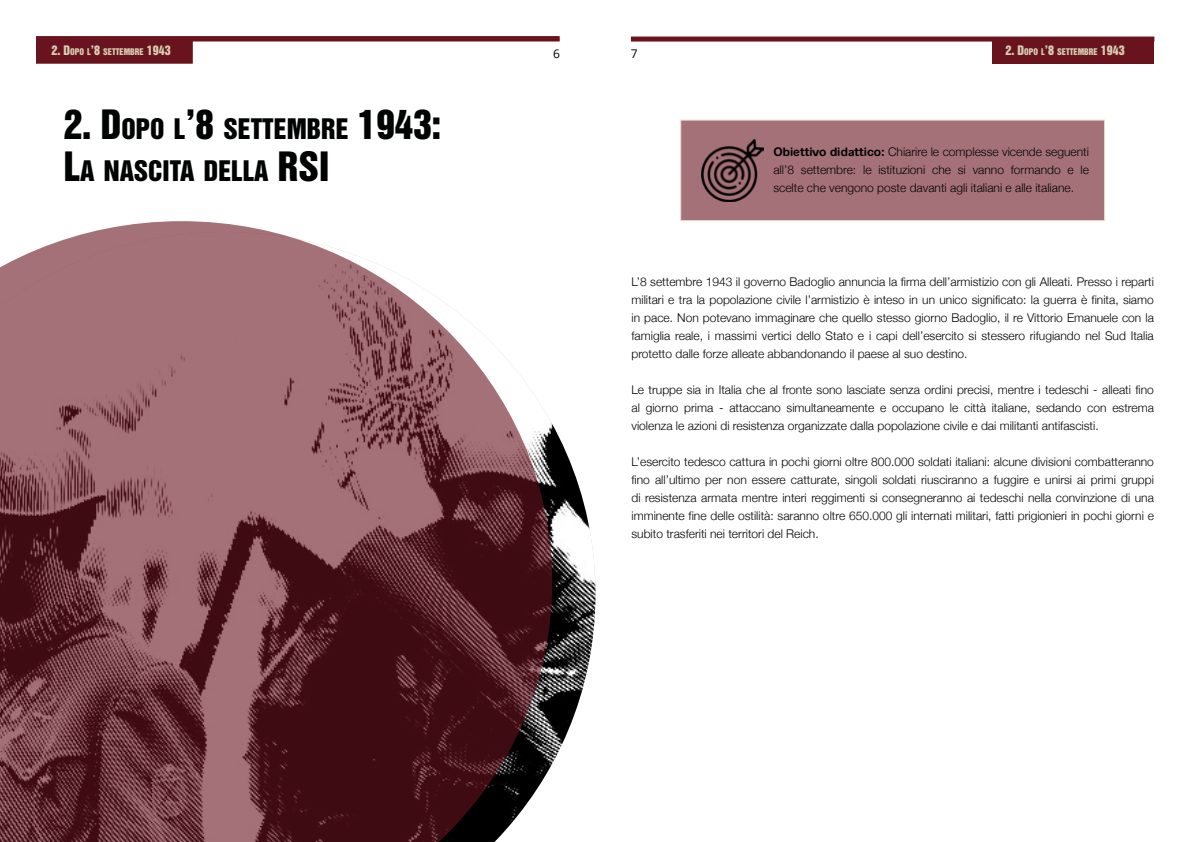
<style>
.page{position:relative;width:1191px;height:842px;background:#fff}
.page>*{position:absolute;margin:0;border:0;box-sizing:border-box;transform-origin:0 0}
.t1{font:25.9px "Helvetica Inserat LT Std";color:#010202}
.t2{font:300 12px/18px "Helvetica Neue";color:#010202;text-align:justify}
.t3{font:12px "Helvetica Inserat LT Std";color:#d7cdb2}
.t4{font:12px "Open Sans";color:#000}
.t5{font:8.4px "Helvetica Inserat LT Std";color:#d7cdb2}
.s1{font-size:12px}
.s2{font-size:37px}
.s3{font-weight:700}
</style>
<div class="page">
<img style="left:552px;top:424px;width:43px;height:340px">
<svg style="left:0;top:221px;width:552px;height:621px;background:#86585e"></svg>
<svg style="left:36px;top:41px;width:157px;height:23px"></svg>
<div style="left:36px;top:36px;width:523px;height:5px;background:#69131e"></div>
<div style="left:36px;top:38px;width:156px;height:25px;background:#69131e"></div>
<div style="left:631px;top:37px;width:523px;height:5px;background:#69131e"></div>
<div style="left:992px;top:38px;width:161px;height:26px;background:#69131e"></div>
<div style="left:680px;top:120px;width:425px;height:101px;background:#a57178;border:1px solid #d7cdb2"></div>
<img style="left:701px;top:139px;width:62px;height:62px">
<p class="t3" style="left:48px;top:43px;width:128px">1. IL TRIBUNALE SPECIALE</p>
<p class="t5" style="left:51px;top:46px;width:57px"><span class="s1">2. D</span>OPO L<span class="s1">’8</span> SETTE</p>
<p class="t5" style="left:124px;top:46px;width:49px">MBRE <span class="s1">1943</span></p>
<p class="t4" style="left:553px;top:45px;width:8px">6</p>
<p class="t4" style="left:631px;top:45px;width:8px">7</p>
<p class="t5" style="left:1005px;top:46px;width:57px"><span class="s1">2. D</span>OPO L<span class="s1">’8</span> SETTE</p>
<p class="t5" style="left:1077px;top:46px;width:49px">MBRE <span class="s1">1943</span></p>
<p class="t1" style="left:64px;top:113px;width:379px"><span class="s2">2. D</span>OPO L<span class="s2">’8</span> SETTEMBRE <span class="s2">1943:</span></p>
<p class="t1" style="left:64px;top:155px;width:97px"><span class="s2">L</span>A NASCITA</p>
<p class="t1" style="left:204px;top:155px;width:127px">DELLA <span class="s2">RSI</span></p>
<p class="t2" style="left:773px;top:142px;width:317px"><span class="s3">Obiettivo didattico:</span> Chiarire le complesse vicende seguenti all’8 settembre: le istituzioni che si vanno formando e le scelte che vengono poste davanti agli italiani e alle italiane.</p>
<p class="t2" style="left:631px;top:272px;width:524px">L’8 settembre 1943 il governo Badoglio annuncia la firma dell’armistizio con gli Alleati. Presso i reparti militari e tra la popolazione civile l’armistizio è inteso in un unico significato: la guerra è finita, siamo in pace. Non potevano immaginare che quello stesso giorno Badoglio, il re Vittorio Emanuele con la famiglia reale, i massimi vertici dello Stato e i capi dell’esercito si stessero rifugiando nel Sud Italia protetto dalle forze alleate abbandonando il paese al suo destino.</p>
<p class="t2" style="left:631px;top:380px;width:524px">Le truppe sia in Italia che al fronte sono lasciate senza ordini precisi, mentre i tedeschi - alleati fino al giorno prima - attaccano simultaneamente e occupano le città italiane, sedando con estrema violenza le azioni di resistenza organizzate dalla popolazione civile e dai militanti antifascisti.</p>
<p class="t2" style="left:631px;top:452px;width:524px">L’esercito tedesco cattura in pochi giorni oltre 800.000 soldati italiani: alcune divisioni combatteranno fino all’ultimo per non essere catturate, singoli soldati riusciranno a fuggire e unirsi ai primi gruppi di resistenza armata mentre interi reggimenti si consegneranno ai tedeschi nella convinzione di una imminente fine delle ostilità: saranno oltre 650.000 gli internati militari, fatti prigionieri in pochi giorni e subito trasferiti nei territori del Reich.</p>
</div>
